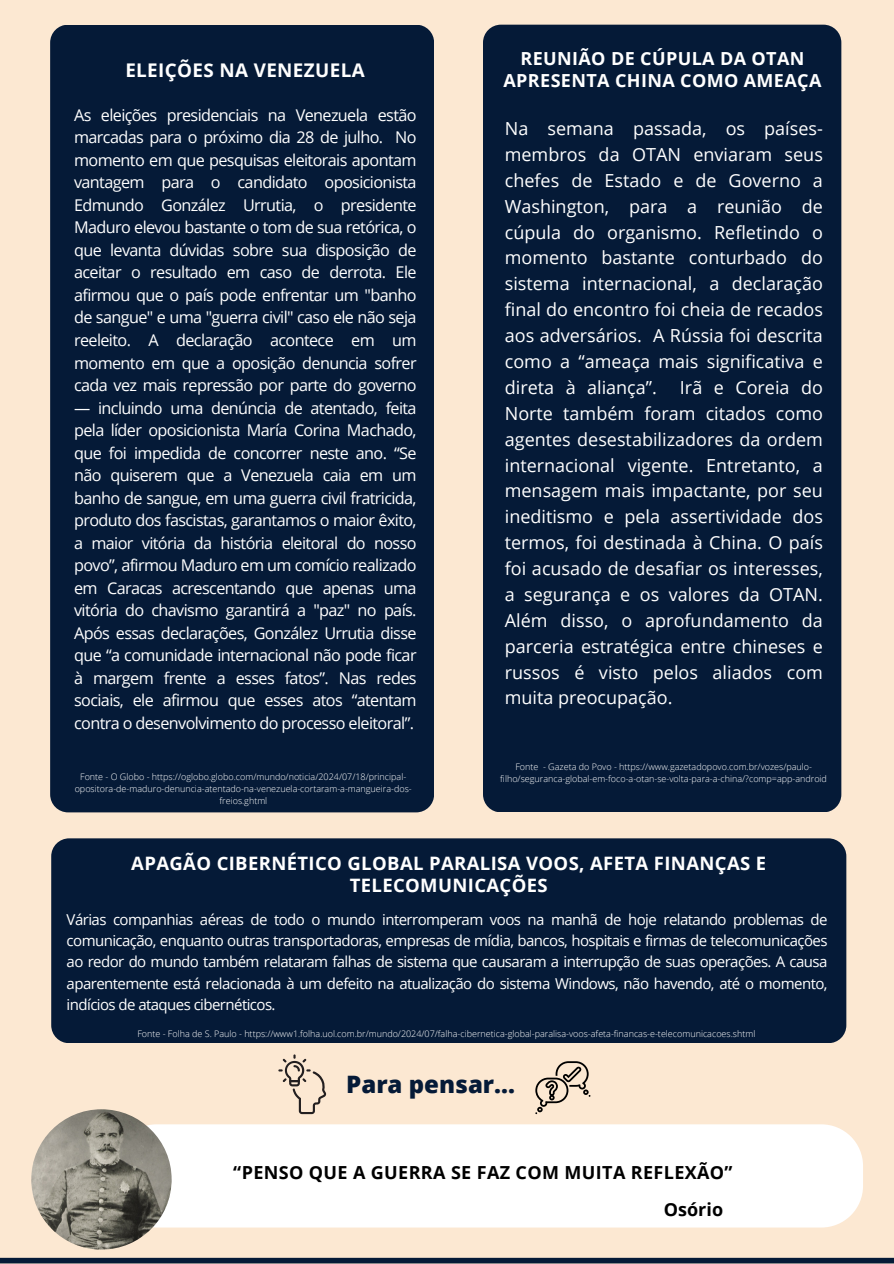
<style>
.page{position:relative;width:894px;height:1264px;background:#fff}
.page>*{position:absolute;margin:0;border:0;box-sizing:border-box;transform-origin:0 0}
.t1{font:800 24px "Open Sans";color:#051a37}
.t2{font:700 18.75px "Open Sans";letter-spacing:.02em;color:#fff}
.t3{font:700 18.45px/22px "Open Sans";letter-spacing:.02em;color:#fff;text-align:center}
.t4{font:18px/25.8px "Open Sans";color:#fff;text-align:justify}
.t5{font:700 18px/21.3px "Open Sans";letter-spacing:.02em;color:#fff;text-align:center}
.t6{font:700 18px "Open Sans";letter-spacing:.02em;color:#000}
.t7{font:16.2px/22.5px "Open Sans";letter-spacing:-.04em;color:#fff;text-align:justify}
.t8{font:15px/21.3px "Open Sans";letter-spacing:-.04em;color:#fff;text-align:justify}
.t9{font:300 9px/12px "Open Sans";color:#fff;text-align:center}
</style>
<div class="page">
<div style="left:0;top:0;width:893px;height:1263px;background:#fce8d2"></div>
<div style="left:51px;top:838px;width:795px;height:205px;background:#051a37;border-radius:18px"></div>
<div style="left:50px;top:25px;width:384px;height:787px;background:#051a37;border-radius:18px"></div>
<div style="left:147px;top:1124px;width:715px;height:103px;background:#fff"></div>
<div style="left:483px;top:25px;width:358px;height:787px;background:#051a37;border-radius:18px"></div>
<img style="left:31px;top:1109px;width:141px;height:140px;border-radius:50%">
<svg style="left:278px;top:1054px;width:48px;height:60px"></svg>
<svg style="left:535px;top:1061px;width:55px;height:53px"></svg>
<div style="left:0;top:1257px;width:893px;height:6px;background:#051a37"></div>
<h2 class="t2" style="left:125px;top:57px;width:241px">ELEIÇÕES NA VENEZUELA</h2>
<h5 class="t7" style="left:74px;top:103px;width:344px">As eleições presidenciais na Venezuela estão marcadas para o próximo dia 28 de julho. No momento em que pesquisas eleitorais apontam vantagem para o candidato oposicionista Edmundo González Urrutia, o presidente Maduro elevou bastante o tom de sua retórica, o que levanta dúvidas sobre sua disposição de aceitar o resultado em caso de derrota. Ele afirmou que o país pode enfrentar um "banho de sangue" e uma "guerra civil" caso ele não seja reeleito. A declaração acontece em um momento em que a oposição denuncia sofrer cada vez mais repressão por parte do governo</h5>
<h5 class="t7" style="left:74px;top:396px;width:344px">— incluindo uma denúncia de atentado, feita pela líder oposicionista María Corina Machado, que foi impedida de concorrer neste ano. “Se não quiserem que a Venezuela caia em um banho de sangue, em uma guerra civil fratricida, produto dos fascistas, garantamos o maior êxito, a maior vitória da história eleitoral do nosso povo”, afirmou Maduro em um comício realizado em Caracas acrescentando que apenas uma vitória do chavismo garantirá a "paz" no país.<br>Após essas declarações, González Urrutia disse que “a comunidade internacional não pode ficar à margem frente a esses fatos”. Nas redes sociais, ele afirmou que esses atos “atentam contra o desenvolvimento do processo eleitoral”.</h5>
<p class="t5" style="left:503px;top:48px;width:319px">REUNIÃO DE CÚPULA DA OTAN<br>APRESENTA CHINA COMO AMEAÇA</p>
<h4 class="t4" style="left:504px;top:115px;width:319px">Na semana passada, os países&shy;membros da OTAN enviaram seus chefes de Estado e de Governo a Washington, para a reunião de cúpula do organismo. Refletindo o momento bastante conturbado do sistema internacional, a declaração final do encontro foi cheia de recados aos adversários. A Rússia foi descrita como a “ameaça mais significativa e direta à aliança”.</h4>
<h4 class="t4" style="left:504px;top:374px;width:319px;text-indent:175px">Irã e Coreia do Norte também foram citados como agentes desestabilizadores da ordem internacional vigente. Entretanto, a mensagem mais impactante, por seu ineditismo e pela assertividade dos termos, foi destinada à China. O país foi acusado de desafiar os interesses, a segurança e os valores da OTAN.<br>Além disso, o aprofundamento da parceria estratégica entre chineses e russos é visto pelos aliados com muita preocupação.</h4>
<p class="t9" style="left:75px;top:770px;width:338px">Fonte - O Globo - https://oglobo.globo.com/mundo/noticia/2024/07/18/principal&shy;opositora-de-maduro-denuncia-atentado-na-venezuela-cortaram-a-mangueira-dos&shy;freios.ghtml</p>
<p class="t9" style="left:500px;top:760px;width:328px">Fonte - Gazeta do Povo - https://www.gazetadopovo.com.br/vozes/paulo&shy;filho/seguranca-global-em-foco-a-otan-se-volta-para-a-china/?comp=app-android</p>
<p class="t3" style="left:131px;top:851px;width:636px">APAGÃO CIBERNÉTICO GLOBAL PARALISA VOOS, AFETA FINANÇAS E<br>TELECOMUNICAÇÕES</p>
<h2 class="t8" style="left:67px;top:908px;width:762px">Várias companhias aéreas de todo o mundo interromperam voos na manhã de hoje relatando problemas de comunicação, enquanto outras transportadoras, empresas de mídia, bancos, hospitais e firmas de telecomunicações ao redor do mundo também relataram falhas de sistema que causaram a interrupção de suas operações. A causa aparentemente está relacionada à um defeito na atualização do sistema Windows, não havendo, até o momento, indícios de ataques cibernéticos.</h2>
<p class="t9" style="left:137px;top:1027px;width:619px">Fonte - Folha de S. Paulo - https://www1.folha.uol.com.br/mundo/2024/07/falha-cibernetica-global-paralisa-voos-afeta-financas-e-telecomunicacoes.shtml</p>
<h5 class="t1" style="left:346px;top:1067px;width:170px">Para pensar...</h5>
<p class="t6" style="left:233px;top:1160px;width:500px">“PENSO QUE A GUERRA SE FAZ COM MUITA REFLEXÃO”</p>
<h1 class="t6" style="left:663px;top:1196px;width:61px">Osório</h1>
</div>
